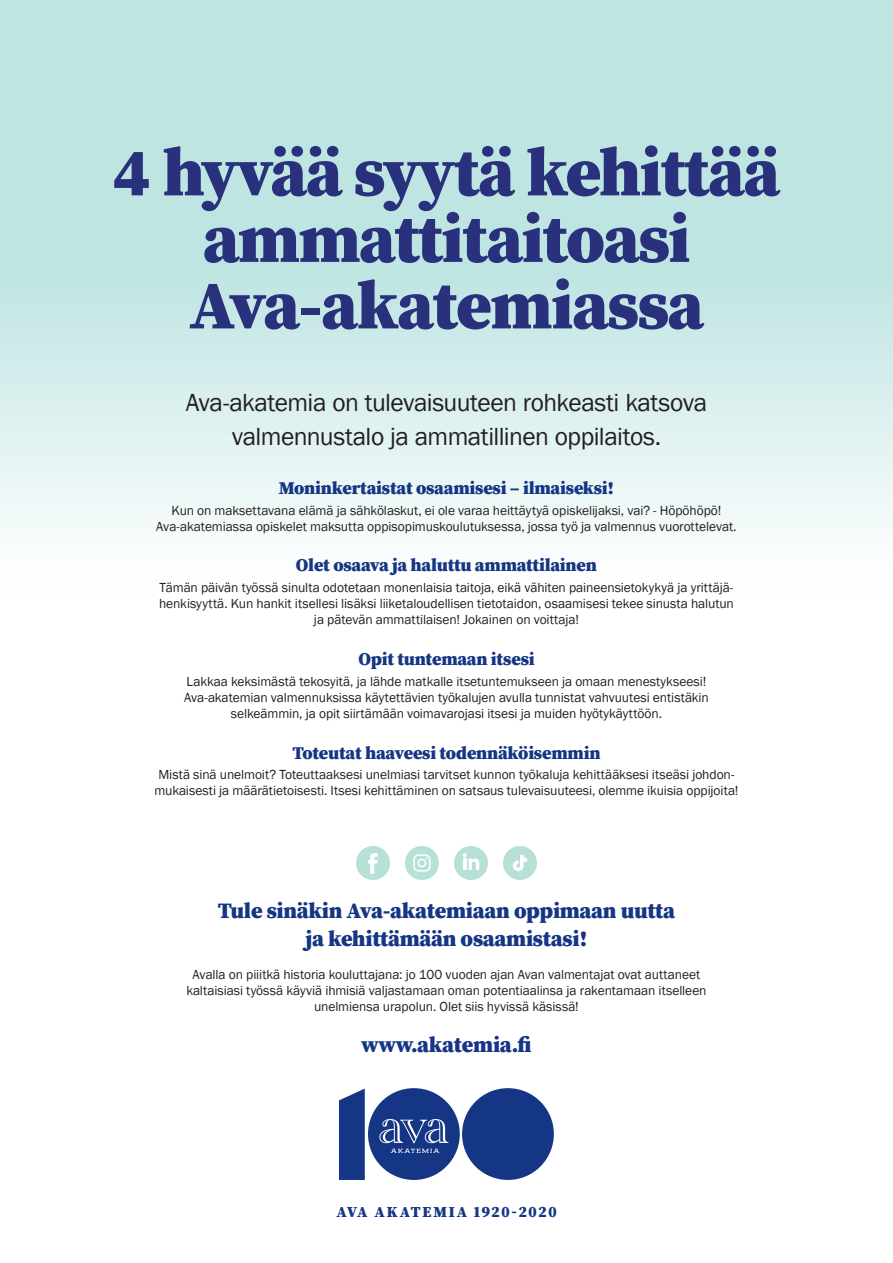
<style>
.page{position:relative;width:893px;height:1263px;background:#fff}
.page>*{position:absolute;margin:0;border:0;box-sizing:border-box;transform-origin:0 0}
.t1{font:900 68.1px/66.4px "Source Serif Pro";letter-spacing:-.02em;color:#29317d;text-align:center}
.t2{font:25.5px/34.7px "Franklin Gothic";letter-spacing:-.02em;color:#231f20;text-align:center}
.t3{font:900 22.05px/27.6px "Source Serif Pro";letter-spacing:-.01em;color:#153684;text-align:center}
.t4{font:900 18px "Source Serif Pro";letter-spacing:-.01em;color:#153684}
.t5{font:900 15.3px "Source Serif Pro";letter-spacing:.11em;color:#153684}
.t6{font:13.5px/16.2px "Franklin Gothic";letter-spacing:-.005em;color:#231f20;text-align:center}
</style>
<div class="page">
<svg style="left:0;top:0;width:893px;height:529px;fill:#bfe5e3"></svg>
<div style="left:368px;top:1088px;width:92px;height:92px;background:#153684;border-radius:50%"></div>
<div style="left:462px;top:1088px;width:92px;height:92px;background:#153684;border-radius:50%"></div>
<svg style="left:391px;top:1149px;width:48px;height:4px"></svg>
<svg style="left:379px;top:1119px;width:69px;height:24px"></svg>
<svg style="left:339px;top:1088px;width:26px;height:92px"></svg>
<div style="left:356px;top:846px;width:34px;height:34px;background:#b7e0d7;border-radius:50%"></div>
<svg style="left:368px;top:853px;width:10px;height:21px"></svg>
<div style="left:405px;top:846px;width:34px;height:34px;background:#b7e0d7;border-radius:50%"></div>
<svg style="left:413px;top:854px;width:17px;height:17px"></svg>
<div style="left:454px;top:846px;width:34px;height:34px;background:#b7e0d7;border-radius:50%"></div>
<svg style="left:463px;top:853px;width:16px;height:17px"></svg>
<div style="left:503px;top:846px;width:34px;height:34px;background:#b7e0d7;border-radius:50%"></div>
<svg style="left:513px;top:855px;width:14px;height:16px"></svg>
<h1 class="t1" style="left:113px;top:138px;width:669px">4 hyvää syytä kehittää ammattitaitoasi<br>Ava-akatemiassa</h1>
<h2 class="t2" style="left:186px;top:385px;width:523px">Ava-akatemia on tulevaisuuteen rohkeasti katsova valmennustalo ja ammatillinen oppilaitos.</h2>
<h3 class="t4" style="left:279px;top:475px;width:337px">Moninkertaistat osaamisesi – ilmaiseksi!</h3>
<p class="t6" style="left:156px;top:502px;width:582px">Kun on maksettavana elämä ja sähkölaskut, ei ole varaa heittäytyä opiskelijaksi, vai? - Höpöhöpö!<br>Ava-akatemiassa opiskelet maksutta oppisopimuskoulutuksessa, jossa työ ja valmennus vuorottelevat.</p>
<h3 class="t4" style="left:296px;top:553px;width:303px">Olet osaava ja haluttu ammattilainen</h3>
<p class="t6" style="left:159px;top:580px;width:576px">Tämän päivän työssä sinulta odotetaan monenlaisia taitoja, eikä vähiten paineensietokykyä ja yrittäjä&shy;henkisyyttä. Kun hankit itsellesi lisäksi liiketaloudellisen tietotaidon, osaamisesi tekee sinusta halutun ja pätevän ammattilaisen! Jokainen on voittaja!</p>
<h3 class="t4" style="left:358px;top:646px;width:178px">Opit tuntemaan itsesi</h3>
<p class="t6" style="left:184px;top:673px;width:526px">Lakkaa keksimästä tekosyitä, ja lähde matkalle itsetuntemukseen ja omaan menestykseesi!<br>Ava-akatemian valmennuksissa käytettävien työkalujen avulla tunnistat vahvuutesi entistäkin selkeämmin, ja opit siirtämään voimavarojasi itsesi ja muiden hyötykäyttöön.</p>
<h3 class="t4" style="left:292px;top:740px;width:310px">Toteutat haaveesi todennäköisemmin</h3>
<p class="t6" style="left:154px;top:767px;width:586px;text-align:left">Mistä sinä unelmoit? Toteuttaaksesi unelmiasi tarvitset kunnon työkaluja kehittääksesi itseäsi johdon&shy;mukaisesti ja määrätietoisesti. Itsesi kehittäminen on satsaus tulevaisuuteesi, olemme ikuisia oppijoita!</p>
<h3 class="t3" style="left:218px;top:897px;width:459px">Tule sinäkin Ava-akatemiaan oppimaan uutta ja kehittämään osaamistasi!</h3>
<p class="t6" style="left:186px;top:967px;width:522px">Avalla on piiitkä historia kouluttajana: jo 100 vuoden ajan Avan valmentajat ovat auttaneet kaltaisiasi työssä käyviä ihmisiä valjastamaan oman potentiaalinsa ja rakentamaan itselleen unelmiensa urapolun. Olet siis hyvissä käsissä!</p>
<h3 class="t3" style="left:361px;top:1030px;width:172px">www.akatemia.fi</h3>
<p class="t5" style="left:336px;top:1201px;width:222px">AVA AKATEMIA 1920-2020</p>
</div>
